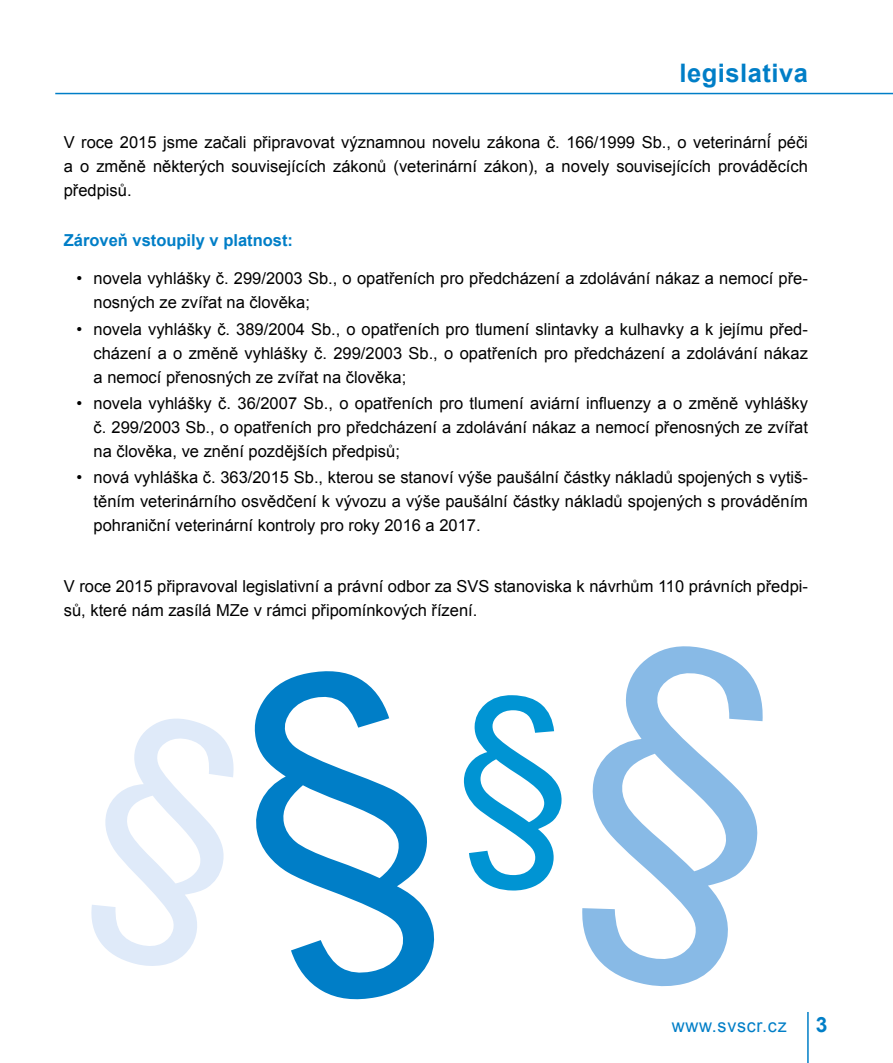
<style>
.page{position:relative;width:893px;height:1063px;background:#fff}
.page>*{position:absolute;margin:0;border:0;box-sizing:border-box;transform-origin:0 0}
.t1{font:700 25.5px "Arial";letter-spacing:.02em;color:#007ec7}
.t2{font:700 21px "Arial";color:#007ec7}
.t3{font:18px "Arial";letter-spacing:.04em;color:#007ec7}
.t4{font:16.5px/24px "Arial";color:#000;text-align:justify}
.t5{font:700 16.5px "Arial";color:#007ec7}
</style>
<div class="page">
<hr style="left:807px;top:1012px;width:2px;height:51px;background:#007ec7">
<hr style="left:55px;top:93px;width:838px;height:1px;background:#007ec7">
<svg style="left:254px;top:671px;width:181px;height:329px"></svg>
<svg style="left:91px;top:718px;width:143px;height:248px"></svg>
<svg style="left:464px;top:695px;width:98px;height:196px"></svg>
<svg style="left:582px;top:646px;width:181px;height:341px"></svg>
<h1 class="t1" style="left:679px;top:57px;width:130px">legislativa</h1>
<p class="t4" style="left:64px;top:130px;width:746px">V roce 2015 jsme začali připravovat významnou novelu zákona č. 166/1999 Sb., o veterinární́ péči a o změně některých souvisejících zákonů (veterinární zákon), a novely souvisejících prováděcích předpisů.</p>
<p class="t5" style="left:64px;top:229px;width:231px">Zároveň vstoupily v platnost:</p>
<p class="t4" style="left:94px;top:267px;width:716px;text-indent:-17px">• novela vyhlášky č. 299/2003 Sb., o opatřeních pro předcházení a zdolávání nákaz a nemocí pře&shy;nosných ze zvířat na člověka;</p>
<p class="t4" style="left:94px;top:317px;width:716px;text-indent:-17px">• novela vyhlášky č. 389/2004 Sb., o opatřeních pro tlumení slintavky a kulhavky a k jejímu před&shy;cházení a o změně vyhlášky č. 299/2003 Sb., o opatřeních pro předcházení a zdolávání nákaz a nemocí přenosných ze zvířat na člověka;</p>
<p class="t4" style="left:94px;top:391px;width:716px;text-indent:-17px">• novela vyhlášky č. 36/2007 Sb., o opatřeních pro tlumení aviární influenzy a o změně vyhlášky č. 299/2003 Sb., o opatřeních pro předcházení a zdolávání nákaz a nemocí přenosných ze zvířat na člověka, ve znění pozdějších předpisů;</p>
<p class="t4" style="left:94px;top:465px;width:716px;text-indent:-17px">• nová vyhláška č. 363/2015 Sb., kterou se stanoví výše paušální částky nákladů spojených s vytiš&shy;těním veterinárního osvědčení k vývozu a výše paušální částky nákladů spojených s prováděním pohraniční veterinární kontroly pro roky 2016 a 2017.</p>
<p class="t4" style="left:64px;top:574px;width:746px">V roce 2015 připravoval legislativní a právní odbor za SVS stanoviska k návrhům 110 právních předpi&shy;sů, které nám zasílá MZe v rámci připomínkových řízení.</p>
<p class="t3" style="left:672px;top:1014px;width:116px">www.svscr.cz</p>
<p class="t2" style="left:816px;top:1010px;width:13px">3</p>
</div>
